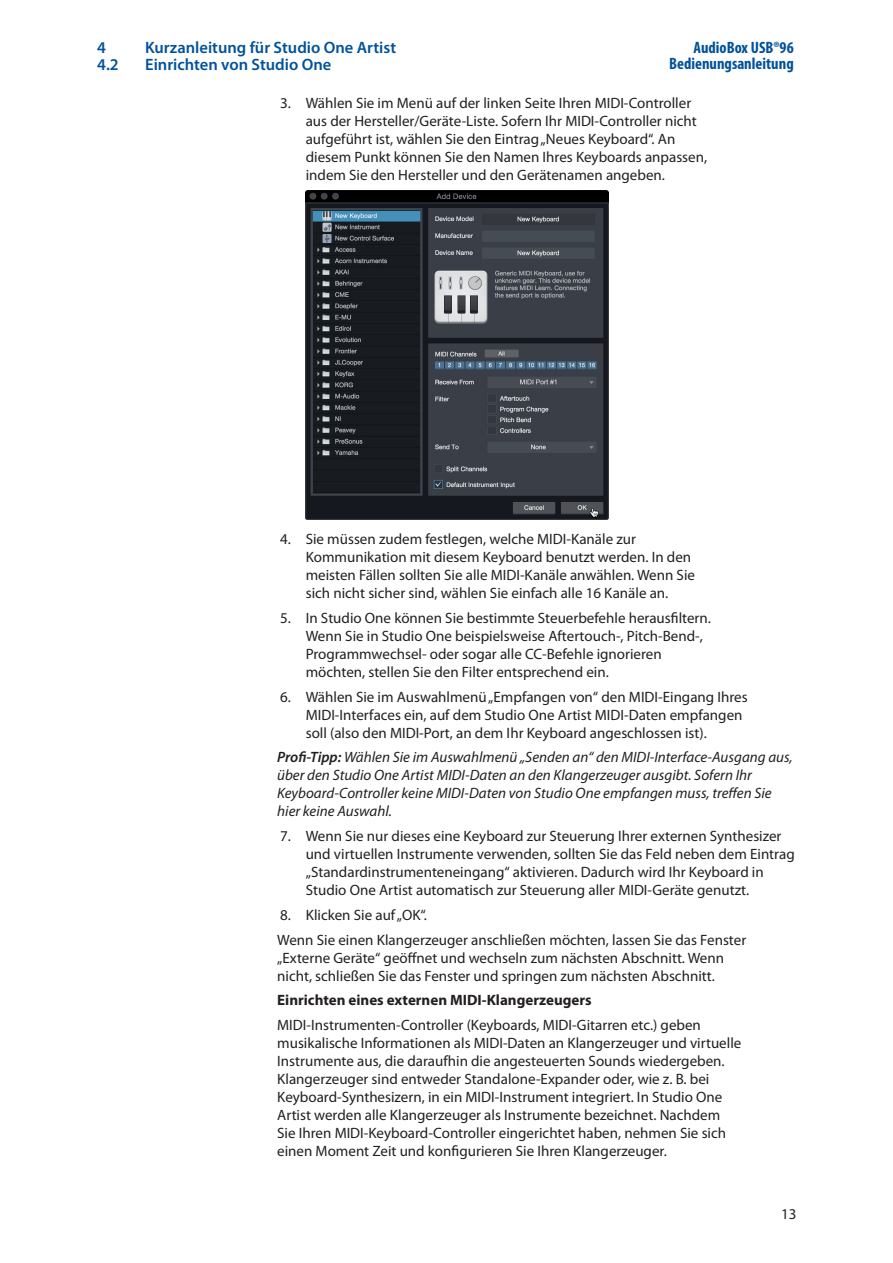
<style>
.page{position:relative;width:893px;height:1263px;background:#fff}
.page>*{position:absolute;margin:0;border:0;box-sizing:border-box;transform-origin:0 0}
.t1{font:600 16.5px "Myriad Pro";color:#01529b}
.t2{font:700 condensed 16.5px/16.5px "Myriad Pro";color:#01529b;text-align:right}
.t3{font:15px/18px "Myriad Pro";color:#231f20}
.t4{font:italic 15px/18px "Myriad Pro";color:#231f20}
.t5{font:700 15px "Myriad Pro";color:#231f20}
.s1{font-weight:600}
</style>
<div class="page">
<img style="left:306px;top:190px;width:302px;height:329px">
<p class="t2" style="left:669px;top:39px;width:126px">AudioBox USB®96<br>Bedienungsanleitung</p>
<p class="t3" style="left:306px;top:95px;width:403px;text-indent:-26px">3. Wählen Sie im Menü auf der linken Seite Ihren MIDI-Controller aus der Hersteller/Geräte-Liste. Sofern Ihr MIDI-Controller nicht aufgeführt ist, wählen Sie den Eintrag „Neues Keyboard“. An diesem Punkt können Sie den Namen Ihres Keyboards anpassen, indem Sie den Hersteller und den Gerätenamen angeben.</p>
<p class="t1" style="left:97px;top:39px;width:10px">4</p>
<p class="t1" style="left:145px;top:39px;width:252px">Kurzanleitung für Studio One Artist</p>
<p class="t1" style="left:97px;top:55px;width:23px">4.2</p>
<p class="t1" style="left:145px;top:55px;width:188px">Einrichten von Studio One</p>
<p class="t3" style="left:306px;top:530px;width:391px;text-indent:-26px">4. Sie müssen zudem festlegen, welche MIDI-Kanäle zur Kommunikation mit diesem Keyboard benutzt werden. In den meisten Fällen sollten Sie alle MIDI-Kanäle anwählen. Wenn Sie sich nicht sicher sind, wählen Sie einfach alle 16 Kanäle an.</p>
<p class="t3" style="left:306px;top:609px;width:407px;text-indent:-26px">5. In Studio One können Sie bestimmte Steuerbefehle herausfiltern.<br>Wenn Sie in Studio One beispielsweise Aftertouch-, Pitch-Bend-, Programmwechsel- oder sogar alle CC-Befehle ignorieren möchten, stellen Sie den Filter entsprechend ein.</p>
<p class="t3" style="left:306px;top:688px;width:443px;text-indent:-26px">6. Wählen Sie im Auswahlmenü „Empfangen von“ den MIDI-Eingang Ihres<br>MIDI-Interfaces ein, auf dem Studio One Artist MIDI-Daten empfangen soll (also den MIDI-Port, an dem Ihr Keyboard angeschlossen ist).</p>
<p class="t4" style="left:277px;top:749px;width:517px"><span class="s1">Profi-Tipp:</span> Wählen Sie im Auswahlmenü „Senden an“ den MIDI-Interface-Ausgang aus, über den Studio One Artist MIDI-Daten an den Klangerzeuger ausgibt. Sofern Ihr Keyboard-Controller keine MIDI-Daten von Studio One empfangen muss, treffen Sie hier keine Auswahl.</p>
<p class="t3" style="left:306px;top:827px;width:490px;text-indent:-26px">7. Wenn Sie nur dieses eine Keyboard zur Steuerung Ihrer externen Synthesizer und virtuellen Instrumente verwenden, sollten Sie das Feld neben dem Eintrag „Standardinstrumenteneingang“ aktivieren. Dadurch wird Ihr Keyboard in Studio One Artist automatisch zur Steuerung aller MIDI-Geräte genutzt.</p>
<p class="t3" style="left:277px;top:903px;width:470px;line-height:24.8px">8. Klicken Sie auf „OK“.<br>Wenn Sie einen Klangerzeuger anschließen möchten, lassen Sie das Fenster</p>
<p class="t3" style="left:277px;top:949px;width:448px">„Externe Geräte“ geöffnet und wechseln zum nächsten Abschnitt. Wenn nicht, schließen Sie das Fenster und springen zum nächsten Abschnitt.</p>
<p class="t5" style="left:277px;top:992px;width:316px">Einrichten eines externen MIDI-Klangerzeugers</p>
<p class="t3" style="left:277px;top:1016px;width:466px">MIDI-Instrumenten-Controller (Keyboards, MIDI-Gitarren etc.) geben musikalische Informationen als MIDI-Daten an Klangerzeuger und virtuelle Instrumente aus, die daraufhin die angesteuerten Sounds wiedergeben.<br>Klangerzeuger sind entweder Standalone-Expander oder, wie z. B. bei Keyboard-Synthesizern, in ein MIDI-Instrument integriert. In Studio One Artist werden alle Klangerzeuger als Instrumente bezeichnet. Nachdem Sie Ihren MIDI-Keyboard-Controller eingerichtet haben, nehmen Sie sich einen Moment Zeit und konfigurieren Sie Ihren Klangerzeuger.</p>
<p class="t3" style="left:781px;top:1205px;width:17px">13</p>
</div>
